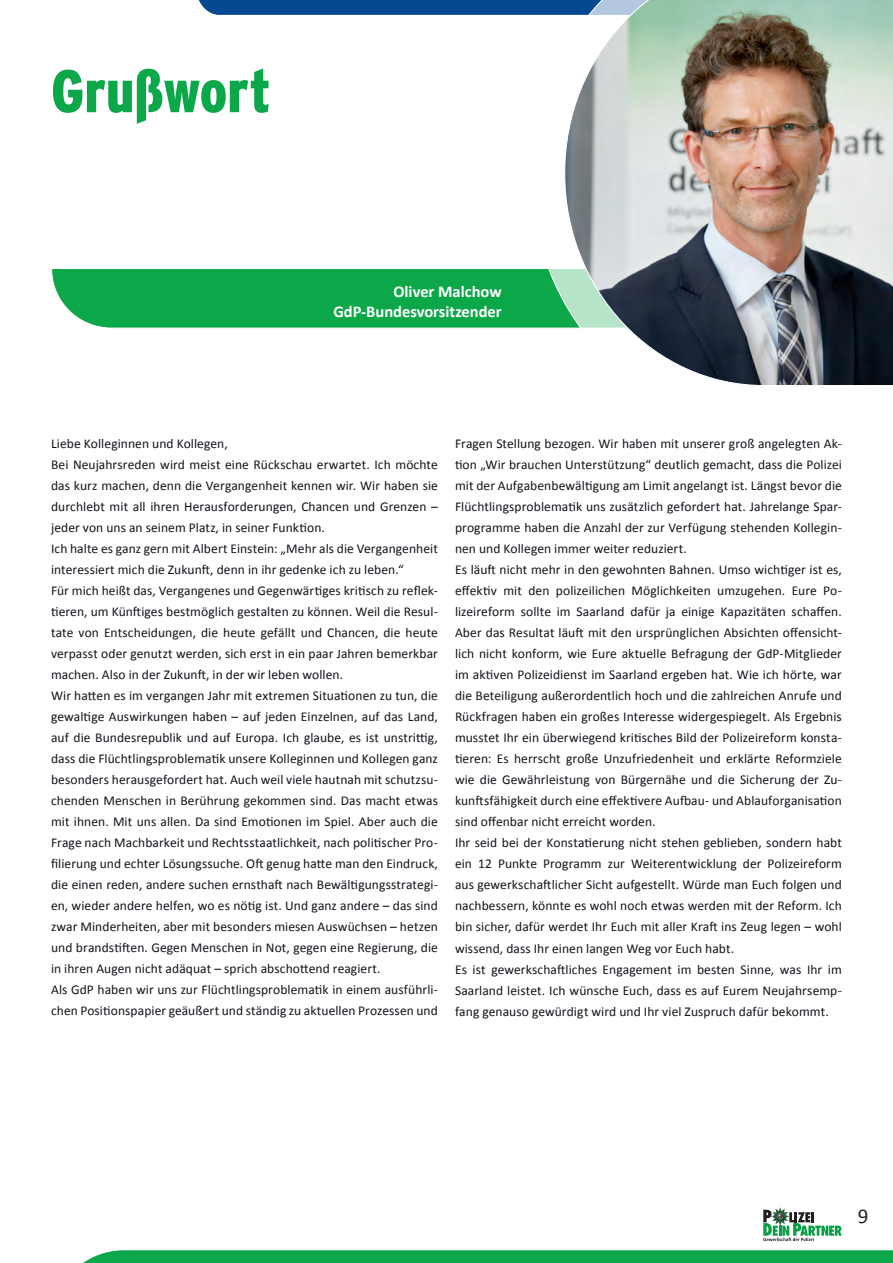
<style>
.page{position:relative;width:893px;height:1263px;background:#fff}
.page>*{position:absolute;margin:0;border:0;box-sizing:border-box;transform-origin:0 0}
.t1{font:900 condensed 60px "Interstate";color:#0ca749}
.t2{font:21px "Calibri";color:#231f20}
.t3{font:700 16.5px/19.5px "Calibri";color:#fff;text-align:right}
.t4{font:13.5px/21px "Calibri";letter-spacing:.005em;color:#14121b}
</style>
<div class="page">
<svg style="left:198px;top:0;width:333px;height:15px;background:#0b4e95"></svg>
<svg style="left:83px;top:1250px;width:810px;height:13px;background:#14aa4f"></svg>
<svg style="left:763px;top:1208px;width:79px;height:33px"></svg>
<div style="left:51px;top:269px;width:480px;height:60px;background:#0ca749"></div>
<svg style="left:531px;top:0;width:33px;height:329px"></svg>
<img style="left:564px;top:0;width:329px;height:386px">
<h1 class="t1" style="left:51px;top:58px;width:221px">Grußwort</h1>
<p class="t3" style="left:333px;top:281px;width:170px">Oliver Malchow<br>GdP-Bundesvorsitzender</p>
<p class="t4" style="left:51px;top:432px;width:388px">Liebe Kolleginnen und Kollegen,<br>Bei Neujahrsreden wird meist eine Rückschau erwartet. Ich möchte das kurz machen, denn die Vergangenheit kennen wir. Wir haben sie durchlebt mit all ihren Herausforderungen, Chancen und Grenzen – jeder von uns an seinem Platz, in seiner Funktion.<br>Ich halte es ganz gern mit Albert Einstein: „Mehr als die Vergangenheit interessiert mich die Zukunft, denn in ihr gedenke ich zu leben.“<br>Für mich heißt das, Vergangenes und Gegenwärtiges kritisch zu reflek&shy;tieren, um Künftiges bestmöglich gestalten zu können. Weil die Resul&shy;tate von Entscheidungen, die heute gefällt und Chancen, die heute verpasst oder genutzt werden, sich erst in ein paar Jahren bemerkbar machen. Also in der Zukunft, in der wir leben wollen.<br>Wir hatten es im vergangen Jahr mit extremen Situationen zu tun, die gewaltige Auswirkungen haben – auf jeden Einzelnen, auf das Land, auf die Bundesrepublik und auf Europa. Ich glaube, es ist unstrittig, dass die Flüchtlingsproblematik unsere Kolleginnen und Kollegen ganz besonders herausgefordert hat. Auch weil viele hautnah mit schutzsu&shy;chenden Menschen in Berührung gekommen sind. Das macht etwas mit ihnen. Mit uns allen. Da sind Emotionen im Spiel. Aber auch die Frage nach Machbarkeit und Rechtsstaatlichkeit, nach politischer Pro&shy;filierung und echter Lösungssuche. Oft genug hatte man den Eindruck, die einen reden, andere suchen ernsthaft nach Bewältigungsstrategi&shy;en, wieder andere helfen, wo es nötig ist. Und ganz andere – das sind zwar Minderheiten, aber mit besonders miesen Auswüchsen – hetzen und brandstiften. Gegen Menschen in Not, gegen eine Regierung, die in ihren Augen nicht adäquat – sprich abschottend reagiert.<br>Als GdP haben wir uns zur Flüchtlingsproblematik in einem ausführli&shy;chen Positionspapier geäußert und ständig zu aktuellen Prozessen und</p>
<p class="t4" style="left:455px;top:433px;width:388px">Fragen Stellung bezogen. Wir haben mit unserer groß angelegten Ak&shy;tion „Wir brauchen Unterstützung“ deutlich gemacht, dass die Polizei mit der Aufgabenbewältigung am Limit angelangt ist. Längst bevor die Flüchtlingsproblematik uns zusätzlich gefordert hat. Jahrelange Spar&shy;programme haben die Anzahl der zur Verfügung stehenden Kollegin&shy;nen und Kollegen immer weiter reduziert.<br>Es läuft nicht mehr in den gewohnten Bahnen. Umso wichtiger ist es, effektiv mit den polizeilichen Möglichkeiten umzugehen. Eure Po&shy;lizeireform sollte im Saarland dafür ja einige Kapazitäten schaffen.<br>Aber das Resultat läuft mit den ursprünglichen Absichten offensicht&shy;lich nicht konform, wie Eure aktuelle Befragung der GdP-Mitglieder im aktiven Polizeidienst im Saarland ergeben hat. Wie ich hörte, war die Beteiligung außerordentlich hoch und die zahlreichen Anrufe und Rückfragen haben ein großes Interesse widergespiegelt. Als Ergebnis musstet Ihr ein überwiegend kritisches Bild der Polizeireform konsta&shy;tieren: Es herrscht große Unzufriedenheit und erklärte Reformziele wie die Gewährleistung von Bürgernähe und die Sicherung der Zu&shy;kunftsfähigkeit durch eine effektivere Aufbau- und Ablauforganisation sind offenbar nicht erreicht worden.<br>Ihr seid bei der Konstatierung nicht stehen geblieben, sondern habt ein 12 Punkte Programm zur Weiterentwicklung der Polizeireform aus gewerkschaftlicher Sicht aufgestellt. Würde man Euch folgen und nachbessern, könnte es wohl noch etwas werden mit der Reform. Ich bin sicher, dafür werdet Ihr Euch mit aller Kraft ins Zeug legen – wohl wissend, dass Ihr einen langen Weg vor Euch habt.<br>Es ist gewerkschaftliches Engagement im besten Sinne, was Ihr im Saarland leistet. Ich wünsche Euch, dass es auf Eurem Neujahrsemp&shy;fang genauso gewürdigt wird und Ihr viel Zuspruch dafür bekommt.</p>
<h2 class="t2" style="left:858px;top:1203px;width:12px">9</h2>
</div>
